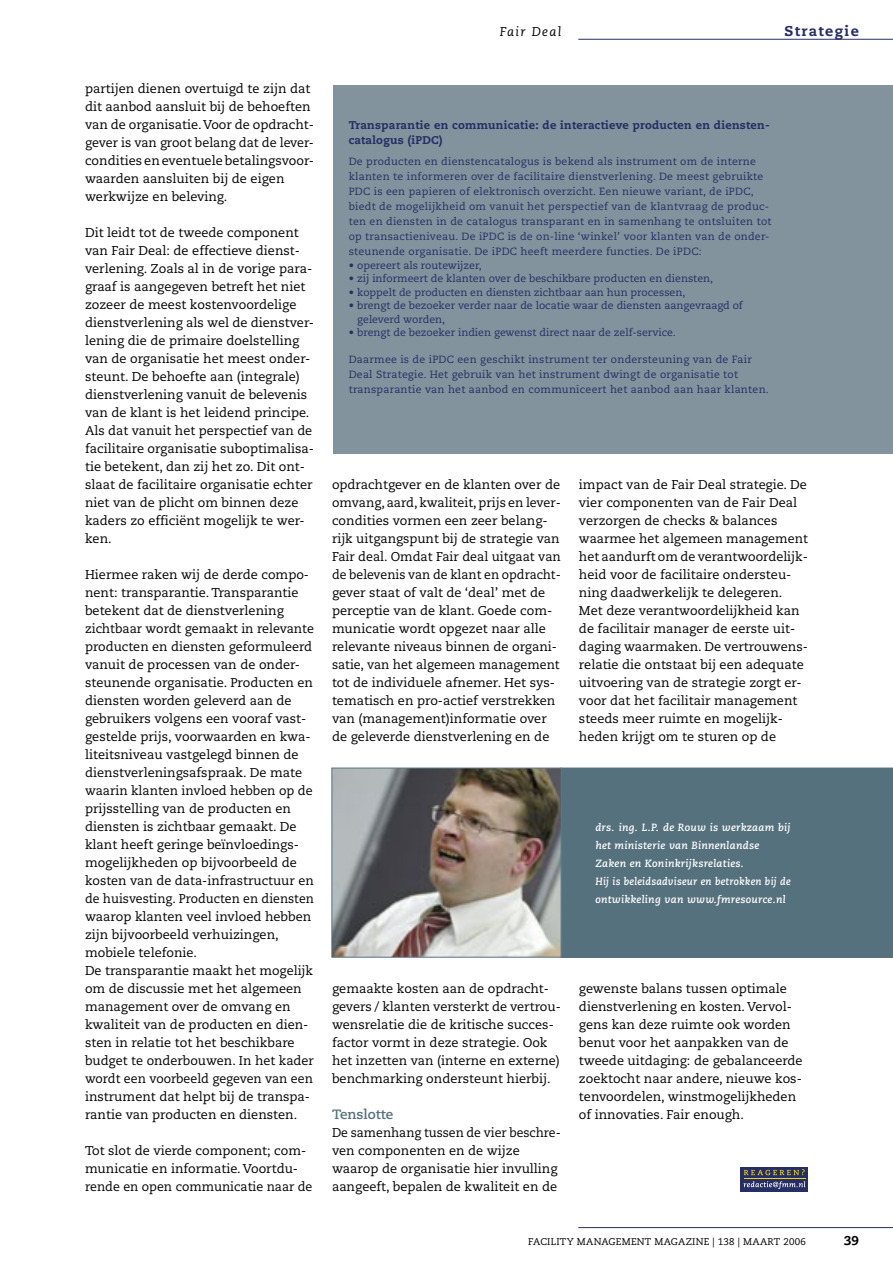
<style>
.page{position:relative;width:893px;height:1263px;background:#fff}
.page>*{position:absolute;margin:0;border:0;box-sizing:border-box;transform-origin:0 0}
.t1{font:800 14.25px "Caecilia";letter-spacing:.1em;color:#272e64}
.tussenkop1{font:700 13.5px "Caecilia";color:#56717e}
.body{font:12.75px/18px "Caecilia";color:#000}
.body-2{font:12.75px/18px "Caecilia";color:#000;scale:.96 1}
.t2{font:italic 12.75px "Caecilia";letter-spacing:.1em;color:#000}
.t3{font:800 12.75px "Caecilia";color:#000}
.kaderbody{font:800 11.25px "Caecilia";letter-spacing:.025em;color:#272e64}
.kaderbody-2{font:10.5px/15px "Caecilia";letter-spacing:.025em;color:#272e64}
.kaderbody_opsomming{font:10.5px/13.5px "Caecilia";color:#272e64}
.auteursinfo-naam{font:italic 700 10.5px/18px "Caecilia";letter-spacing:.025em;color:#fff}
.auteursinfo-naam-2{font:italic 700 10.5px/18px "Caecilia";letter-spacing:.025em;color:#fff;scale:.94 1}
.t4{font:9.75px "Caecilia";letter-spacing:.025em;color:#000}
</style>
<div class="page">
<hr style="left:578px;top:39px;width:315px;height:1px;background:#272e64">
<hr style="left:578px;top:1227px;width:315px;height:1px;background:#272e64">
<div style="left:741px;top:1167px;width:67px;height:24px;background:#272e64"></div>
<hr style="left:743px;top:1178px;width:62px;height:1px;background:#edd41c">
<svg style="left:744px;top:1169px;width:61px;height:6px"></svg>
<svg style="left:744px;top:1181px;width:61px;height:8px"></svg>
<div style="left:333px;top:85px;width:560px;height:368px;background:#82939d"></div>
<div style="left:561px;top:768px;width:332px;height:189px;background:#56717e"></div>
<img style="left:334px;top:770px;width:225px;height:185px">
<div style="left:332px;top:768px;width:229px;height:189px;border:1px solid #56717e"></div>
<p class="body" style="left:85px;top:80px;width:230px">partijen dienen overtuigd te zijn dat dit aanbod aansluit bij de behoeften van de organisatie. Voor de opdracht&shy;gever is van groot belang dat de lever&shy;condities en eventuele betalingsvoor&shy;waarden aansluiten bij de eigen werkwijze en beleving.</p>
<p class="body" style="left:85px;top:224px;width:230px">Dit leidt tot de tweede component van Fair Deal: de effectieve dienst&shy;verlening. Zoals al in de vorige para&shy;graaf is aangegeven betreft het niet zozeer de meest kostenvoordelige dienstverlening als wel de dienstver&shy;lening die de primaire doelstelling van de organisatie het meest onder&shy;steunt. De behoefte aan (integrale) dienstverlening vanuit de belevenis van de klant is het leidend principe.<br>Als dat vanuit het perspectief van de facilitaire organisatie suboptimalisa&shy;tie betekent, dan zij het zo. Dit ont&shy;slaat de facilitaire organisatie echter niet van de plicht om binnen deze kaders zo efficiënt mogelijk te wer&shy;ken.</p>
<p class="body" style="left:85px;top:566px;width:230px">Hiermee raken wij de derde compo&shy;nent: transparantie. Transparantie betekent dat de dienstverlening zichtbaar wordt gemaakt in relevante producten en diensten geformuleerd vanuit de processen van de onder&shy;steunende organisatie. Producten en diensten worden geleverd aan de gebruikers volgens een vooraf vast&shy;gestelde prijs, voorwaarden en kwa&shy;liteitsniveau vastgelegd binnen de dienstverleningsafspraak. De mate waarin klanten invloed hebben op de prijsstelling van de producten en diensten is zichtbaar gemaakt. De klant heeft geringe beïnvloedings&shy;mogelijkheden op bijvoorbeeld de kosten van de data-infrastructuur en de huisvesting. Producten en diensten waarop klanten veel invloed hebben zijn bijvoorbeeld verhuizingen, mobiele telefonie.</p>
<p class="body" style="left:85px;top:962px;width:230px">De transparantie maakt het mogelijk om de discussie met het algemeen management over de omvang en kwaliteit van de producten en dien&shy;sten in relatie tot het beschikbare budget te onderbouwen. In het kader wordt een voorbeeld gegeven van een instrument dat helpt bij de transpa&shy;rantie van producten en diensten.</p>
<p class="body" style="left:85px;top:1142px;width:229px">Tot slot de vierde component; com&shy;municatie en informatie. Voortdu&shy;rende en open communicatie naar de</p>
<p class="t2" style="left:500px;top:25px;width:63px">Fair Deal</p>
<p class="t1" style="left:784px;top:22px;width:76px">Strategie</p>
<p class="kaderbody" style="left:349px;top:118px;width:423px">Transparantie en communicatie: de interactieve producten en diensten-</p>
<p class="kaderbody" style="left:349px;top:133px;width:95px">catalogus (iPDC)</p>
<p class="kaderbody-2" style="left:349px;top:154px;width:424px">De producten en dienstencatalogus is bekend als instrument om de interne klanten te informeren over de facilitaire dienstverlening. De meest gebruikte PDC is een papieren of elektronisch overzicht. Een nieuwe variant, de iPDC, biedt de mogelijkheid om vanuit het perspectief van de klantvraag de produc&shy;ten en diensten in de catalogus transparant en in samenhang te ontsluiten tot op transactieniveau. De iPDC is de on-line ‘winkel’ voor klanten van de onder&shy;steunende organisatie. De iPDC heeft meerdere functies. De iPDC:</p>
<p class="kaderbody_opsomming" style="left:349px;top:259px;width:135px">• opereert als routewijzer,</p>
<p class="kaderbody_opsomming" style="left:349px;top:272px;width:366px">• zij informeert de klanten over de beschikbare producten en diensten,</p>
<p class="kaderbody_opsomming" style="left:349px;top:286px;width:338px">• koppelt de producten en diensten zichtbaar aan hun processen,</p>
<p class="kaderbody_opsomming" style="left:357px;top:299px;width:387px;text-indent:-9px">• brengt de bezoeker verder naar de locatie waar de diensten aangevraagd of geleverd worden,</p>
<p class="kaderbody_opsomming" style="left:349px;top:326px;width:329px">• brengt de bezoeker indien gewenst direct naar de zelf-service.</p>
<p class="kaderbody-2" style="left:349px;top:352px;width:422px">Daarmee is de iPDC een geschikt instrument ter ondersteuning van de Fair<br>Deal Strategie. Het gebruik van het instrument dwingt de organisatie tot transparantie van het aanbod en communiceert het aanbod aan haar klanten.</p>
<p class="body" style="left:332px;top:476px;width:230px">opdrachtgever en de klanten over de omvang, aard, kwaliteit, prijs en lever&shy;condities vormen een zeer belang&shy;rijk uitgangspunt bij de strategie van Fair deal. Omdat Fair deal uitgaat van de belevenis van de klant en opdracht&shy;gever staat of valt de ‘deal’ met de perceptie van de klant. Goede com&shy;municatie wordt opgezet naar alle relevante niveaus binnen de organi&shy;satie, van het algemeen management tot de individuele afnemer. Het sys&shy;tematisch en pro-actief verstrekken van (management)informatie over de geleverde dienstverlening en de</p>
<p class="body" style="left:579px;top:476px;width:230px">impact van de Fair Deal strategie. De vier componenten van de Fair Deal verzorgen de checks &amp; balances waarmee het algemeen management het aandurft om de verantwoordelijk&shy;heid voor de facilitaire ondersteu&shy;ning daadwerkelijk te delegeren.<br>Met deze verantwoordelijkheid kan de facilitair manager de eerste uit&shy;daging waarmaken. De vertrouwens&shy;relatie die ontstaat bij een adequate uitvoering van de strategie zorgt er&shy;voor dat het facilitair management steeds meer ruimte en mogelijk&shy;heden krijgt om te sturen op de</p>
<p class="auteursinfo-naam" style="left:595px;top:819px;width:197px">drs. ing. L.P. de Rouw is werkzaam bij het ministerie van Binnenlandse<br>Zaken en Koninkrijksrelaties.</p>
<p class="auteursinfo-naam-2" style="left:595px;top:873px;width:209px">Hij is beleidsadviseur en betrokken bij de ontwikkeling van www.fmresource.nl</p>
<p class="body" style="left:332px;top:980px;width:230px">gemaakte kosten aan de opdracht&shy;gevers / klanten versterkt de vertrou&shy;wensrelatie die de kritische succes&shy;factor vormt in deze strategie. Ook het inzetten van (interne en externe) benchmarking ondersteunt hierbij.</p>
<p class="tussenkop1" style="left:332px;top:1107px;width:63px">Tenslotte</p>
<p class="body-2" style="left:332px;top:1124px;width:240px">De samenhang tussen de vier beschre&shy;ven componenten en de wijze waarop de organisatie hier invulling aangeeft, bepalen de kwaliteit en de</p>
<p class="body" style="left:579px;top:980px;width:225px">gewenste balans tussen optimale dienstverlening en kosten. Vervol&shy;gens kan deze ruimte ook worden benut voor het aanpakken van de tweede uitdaging: de gebalanceerde zoektocht naar andere, nieuwe kos&shy;tenvoordelen, winstmogelijkheden of innovaties. Fair enough.</p>
<p class="t4" style="left:528px;top:1236px;width:279px">FACILITY MANAGEMENT MAGAZINE | 138 | MAART 2006</p>
<p class="t3" style="left:844px;top:1233px;width:16px">39</p>
</div>
